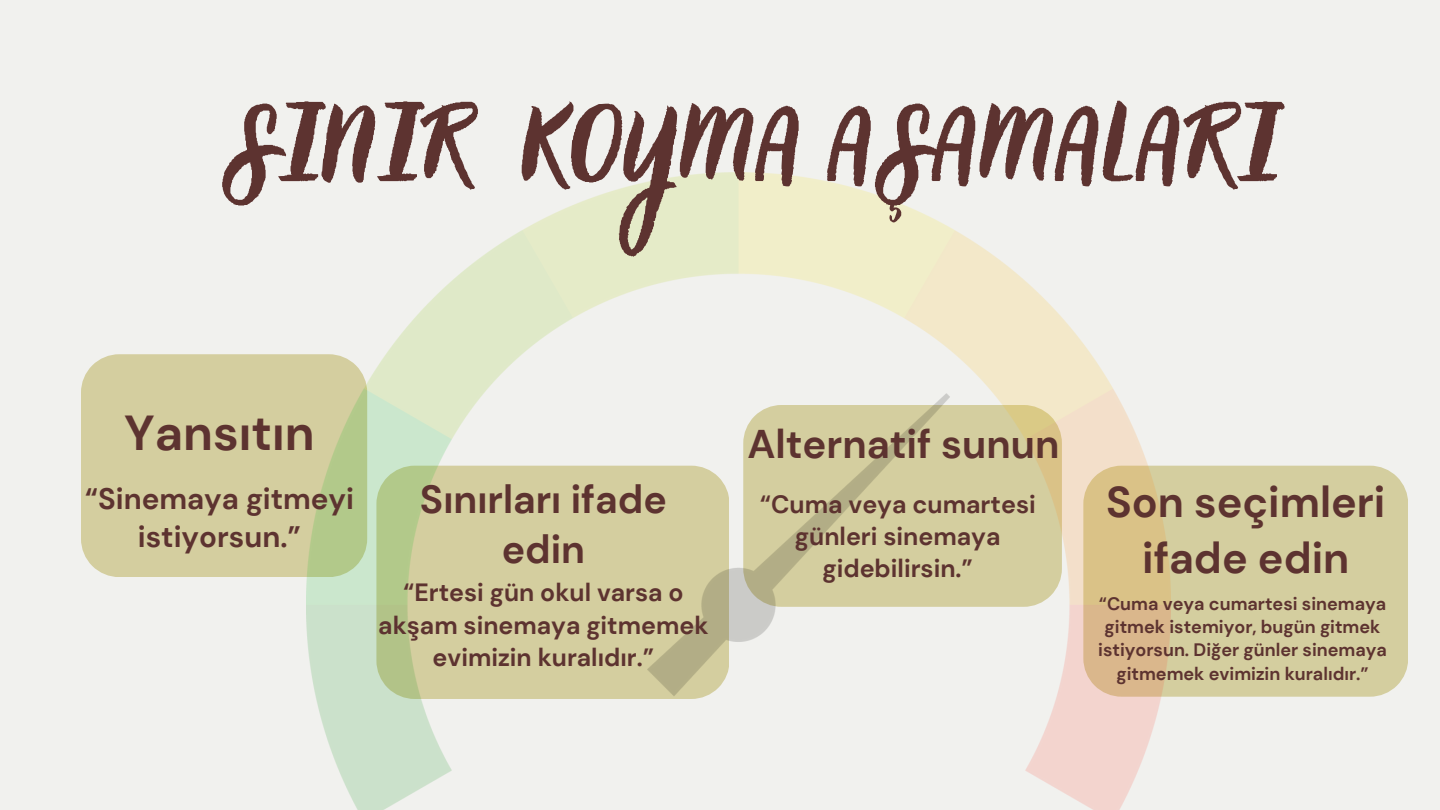
<style>
.page{position:relative;width:1440px;height:810px;background:#f1f1ee}
.page>*{position:absolute;margin:0;border:0;box-sizing:border-box;transform-origin:0 0}
.t1{font:85px "Holla";color:#5d3330}
.t2{font:700 49px "DM Sans";color:#5d3330}
.t3{font:700 43px/55.5px "DM Sans";color:#5d3330;text-align:center}
.t4{font:700 40px "DM Sans";color:#5d3330}
.t5{font:700 39.2px/50.2px "DM Sans";color:#5d3330;text-align:center}
.t6{font:700 29.6px/38px "DM Sans";color:#5d3330;text-align:center}
.t7{font:700 25px/32.2px "DM Sans";color:#5d3330;text-align:center}
.t8{font:700 24.9px/32.2px "DM Sans";color:#5d3330;text-align:center}
.t9{font:700 18px/23.2px "DM Sans";color:#5d3330;text-align:center}
</style>
<div class="page">
<div style="left:81px;top:354px;width:226px;height:223px;background:#d4ce9f"></div>
<div style="left:1171px;top:466px;width:237px;height:231px;background:#d4ce9f"></div>
<img style="left:307px;top:173px;width:864px;height:637px">
<h1 class="t1" style="left:222px;top:96px;width:1060px">SINIR KOYMA AŞAMALARI</h1>
<h2 class="t2" style="left:124px;top:402px;width:192px">Yansıtın</h2>
<h3 class="t6" style="left:85px;top:480px;width:271px">“Sinemaya gitmeyi istiyorsun.”</h3>
<h3 class="t4" style="left:747px;top:419px;width:314px">Alternatif sunun</h3>
<h3 class="t5" style="left:420px;top:474px;width:248px">Sınırları ifade edin</h3>
<h3 class="t3" style="left:1106px;top:474px;width:281px">Son seçimleri ifade edin</h3>
<h3 class="t7" style="left:760px;top:488px;width:278px">“Cuma veya cumartesi günleri sinemaya gidebilirsin.”</h3>
<h3 class="t8" style="left:378px;top:577px;width:332px">“Ertesi gün okul varsa o akşam sinemaya gitmemek evimizin kuralıdır.”</h3>
<p class="t9" style="left:1098px;top:592px;width:290px">“Cuma veya cumartesi sinemaya gitmek istemiyor, bugün gitmek istiyorsun. Diğer günler sinemaya gitmemek evimizin kuralıdır.”</p>
</div>
